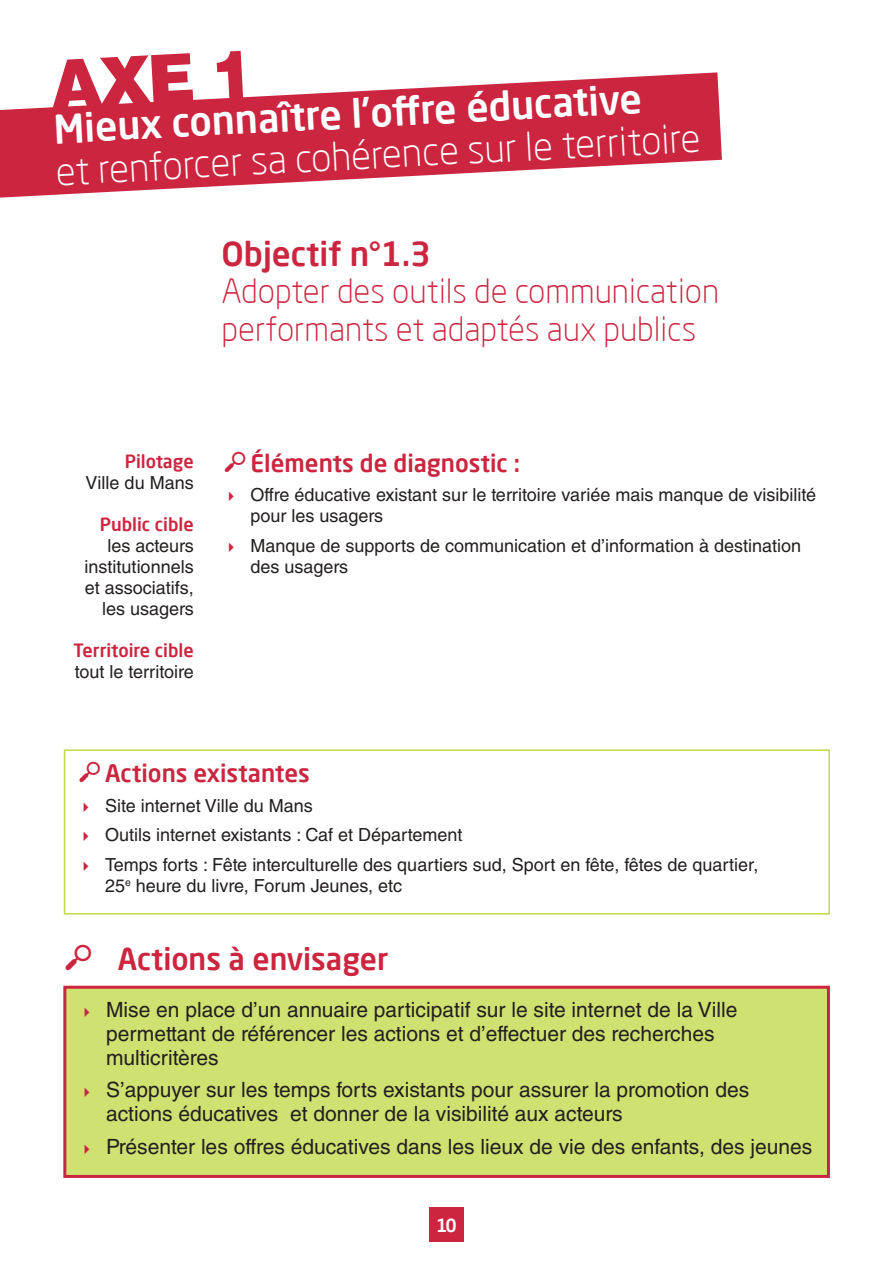
<style>
.page{position:relative;width:893px;height:1263px;background:#fff}
.page>*{position:absolute;margin:0;border:0;box-sizing:border-box;transform-origin:0 0}
.t1{font:900 66px "Helvetica LT Std";color:#cc253f}
.t2{font:300 39px "Neo Sans Pro";color:#fff}
.t3{font:500 39px "Neo Sans Pro";color:#fff}
.t4{font:300 33px/37.5px "Neo Sans Pro";color:#cc253f}
.t5{font:500 33px "Neo Sans Pro";color:#cc253f}
.t6{font:500 30px "Neo Sans Pro";color:#cc253f}
.t7{font:500 24px "Neo Sans Pro";color:#cc253f}
.t8{font:21px/24px "Helvetica LT Std";color:#241f1f}
.t9{font:18px/21px "Helvetica LT Std";color:#241f1f}
.t10{font:500 18px "Neo Sans Pro";color:#cc253f}
.t11{font:500 18px "Neo Sans Pro";color:#fff}
</style>
<div class="page">
<svg style="left:0;top:72px;width:722px;height:126px;fill:#cc253f"></svg>
<div style="left:430px;top:1208px;width:34px;height:34px;background:#cc253f"></div>
<div style="left:64px;top:749px;width:766px;height:165px;border:2px solid #c2da49"></div>
<div style="left:65px;top:987px;width:763px;height:189px;background:#cfe170"></div>
<div style="left:63px;top:986px;width:767px;height:192px;border:3px solid #cc253f"></div>
<h1 class="t1" style="left:48px;top:41px;width:206px;rotate:-3deg">AXE 1</h1>
<h2 class="t3" style="left:52px;top:105px;width:591px;rotate:-3deg">Mieux connaître l’off re éducative</h2>
<h2 class="t2" style="left:55px;top:147px;width:647px;rotate:-3deg">et renforcer sa cohérence sur le territoire</h2>
<h3 class="t5" style="left:222px;top:233px;width:211px">Objectif n°1.3</h3>
<h3 class="t4" style="left:222px;top:272px;width:499px">Adopter des outils de communication performants et adaptés aux publics</h3>
<p class="t10" style="left:125px;top:450px;width:70px">Pilotage</p>
<p class="t9" style="left:86px;top:472px;width:110px">Ville du Mans</p>
<p class="t10" style="left:100px;top:513px;width:95px">Public cible</p>
<p class="t9" style="left:85px;top:535px;width:111px;text-align:right">les acteurs institutionnels et associatifs, les usagers</p>
<p class="t10" style="left:73px;top:639px;width:122px">Territoire cible</p>
<p class="t9" style="left:75px;top:661px;width:120px">tout le territoire</p>
<h3 class="t7" style="left:250px;top:448px;width:271px">Éléments de diagnostic :</h3>
<p class="t9" style="left:250px;top:484px;width:567px">Offre éducative existant sur le territoire variée mais manque de visibilité pour les usagers</p>
<p class="t9" style="left:250px;top:535px;width:552px">Manque de supports de communication et d’information à destination des usagers</p>
<h3 class="t7" style="left:105px;top:758px;width:206px">Actions existantes</h3>
<p class="t9" style="left:105px;top:790px;width:655px;line-height:29.5px">Site internet Ville du Mans<br>Outils internet existants : Caf et Département<br>Temps forts : Fête interculturelle des quartiers sud, Sport en fête, fêtes de quartier,</p>
<p class="t9" style="left:105px;top:875px;width:299px">25<sup>e</sup> heure du livre, Forum Jeunes, etc</p>
<h3 class="t6" style="left:118px;top:940px;width:272px">Actions à envisager</h3>
<p class="t8" style="left:106px;top:997px;width:633px">Mise en place d’un annuaire participatif sur le site internet de la Ville permettant de référencer les actions et d’effectuer des recherches multicritères</p>
<p class="t8" style="left:106px;top:1078px;width:645px">S’appuyer sur les temps forts existants pour assurer la promotion des actions éducatives et donner de la visibilité aux acteurs</p>
<p class="t8" style="left:106px;top:1134px;width:708px">Présenter les offres éducatives dans les lieux de vie des enfants, des jeunes</p>
<p class="t11" style="left:436px;top:1213px;width:22px">10</p>
</div>
